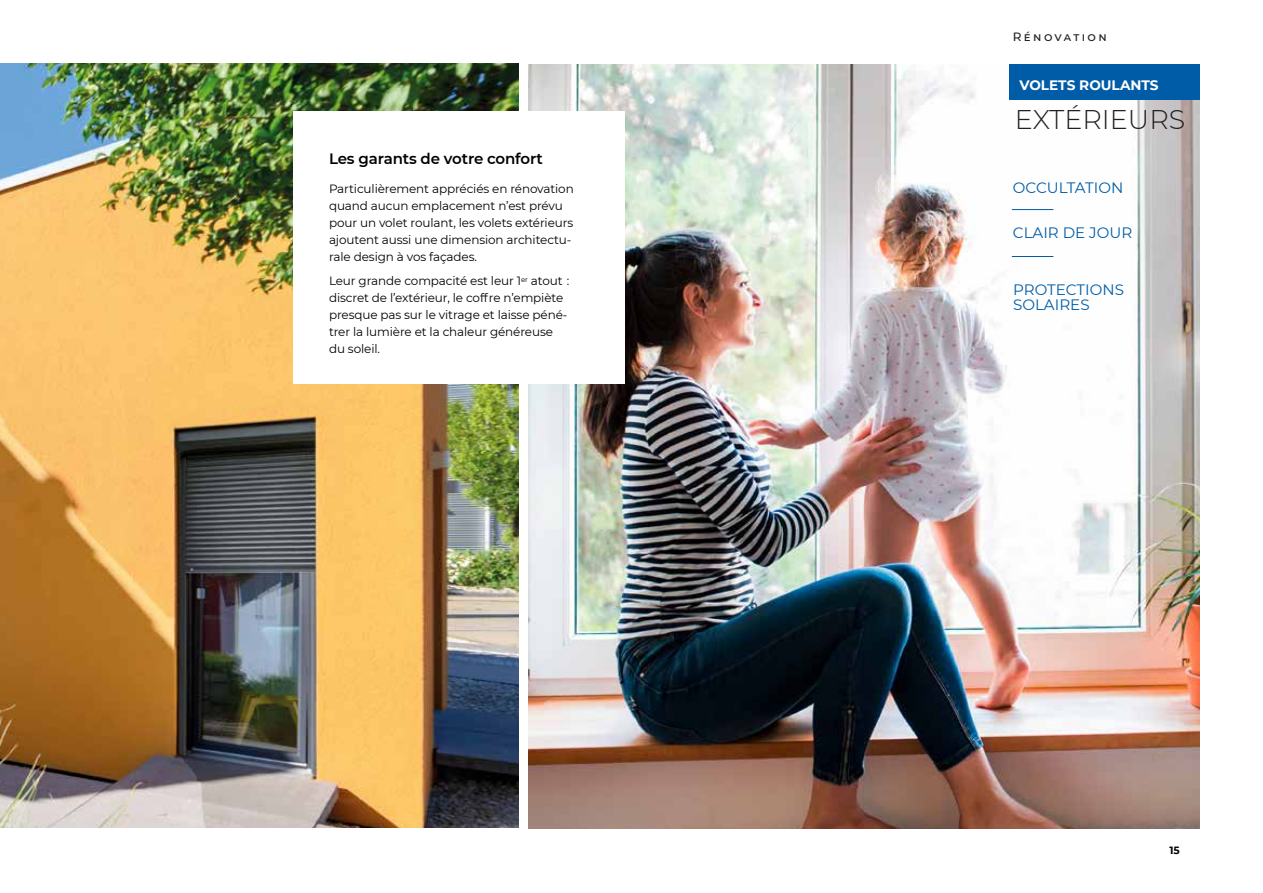
<style>
.page{position:relative;width:1263px;height:893px;background:#fff}
.page>*{position:absolute;margin:0;border:0;box-sizing:border-box;transform-origin:0 0}
.t1{font:300 27px "Montserrat";color:#202020}
.t2{font:15px/15px "Montserrat";color:#005ca6}
.t3{font:600 15px "Montserrat";letter-spacing:-.01em;color:#000}
.t4{font:700 13.65px "Montserrat";color:#fff}
.t5{font:12px/17px "Montserrat";letter-spacing:-.01em;color:#000}
.t6{font:500 12px "Montserrat";letter-spacing:.2em;color:#202020}
.t7{font:700 10.5px "Montserrat";color:#000}
</style>
<div class="page">
<img style="left:529px;top:64px;width:670px;height:764px">
<img style="left:0;top:64px;width:519px;height:764px">
<div style="left:294px;top:112px;width:331px;height:272px;background:#fff"></div>
<div style="left:1009px;top:64px;width:190px;height:36px;background:#005ca6"></div>
<hr style="left:1012px;top:209px;width:41px;height:1px;background:#005ca6">
<hr style="left:1012px;top:256px;width:41px;height:1px;background:#005ca6">
<p class="t3" style="left:329px;top:148px;width:215px">Les garants de votre confort</p>
<p class="t5" style="left:329px;top:180px;width:246px">Particulièrement appréciés en rénovation quand aucun emplacement n’est prévu pour un volet roulant, les volets extérieurs ajoutent aussi une dimension architectu&shy;rale design à vos façades.</p>
<p class="t5" style="left:329px;top:272px;width:242px">Leur grande compacité est leur 1<sup>er</sup> atout : discret de l’extérieur, le coffre n’empiète presque pas sur le vitrage et laisse péné&shy;trer la lumière et la chaleur généreuse du soleil.</p>
<p class="t6" style="left:1013px;top:29px;width:95px">Rénovation</p>
<p class="t4" style="left:1019px;top:75px;width:141px">VOLETS ROULANTS</p>
<h1 class="t1" style="left:1015px;top:101px;width:172px">EXTÉRIEURS</h1>
<p class="t2" style="left:1013px;top:180px;width:112px">OCCULTATION</p>
<p class="t2" style="left:1013px;top:224px;width:121px">CLAIR DE JOUR</p>
<p class="t2" style="left:1013px;top:282px;width:112px">PROTECTIONS<br>SOLAIRES</p>
<p class="t7" style="left:1169px;top:843px;width:12px">15</p>
</div>
